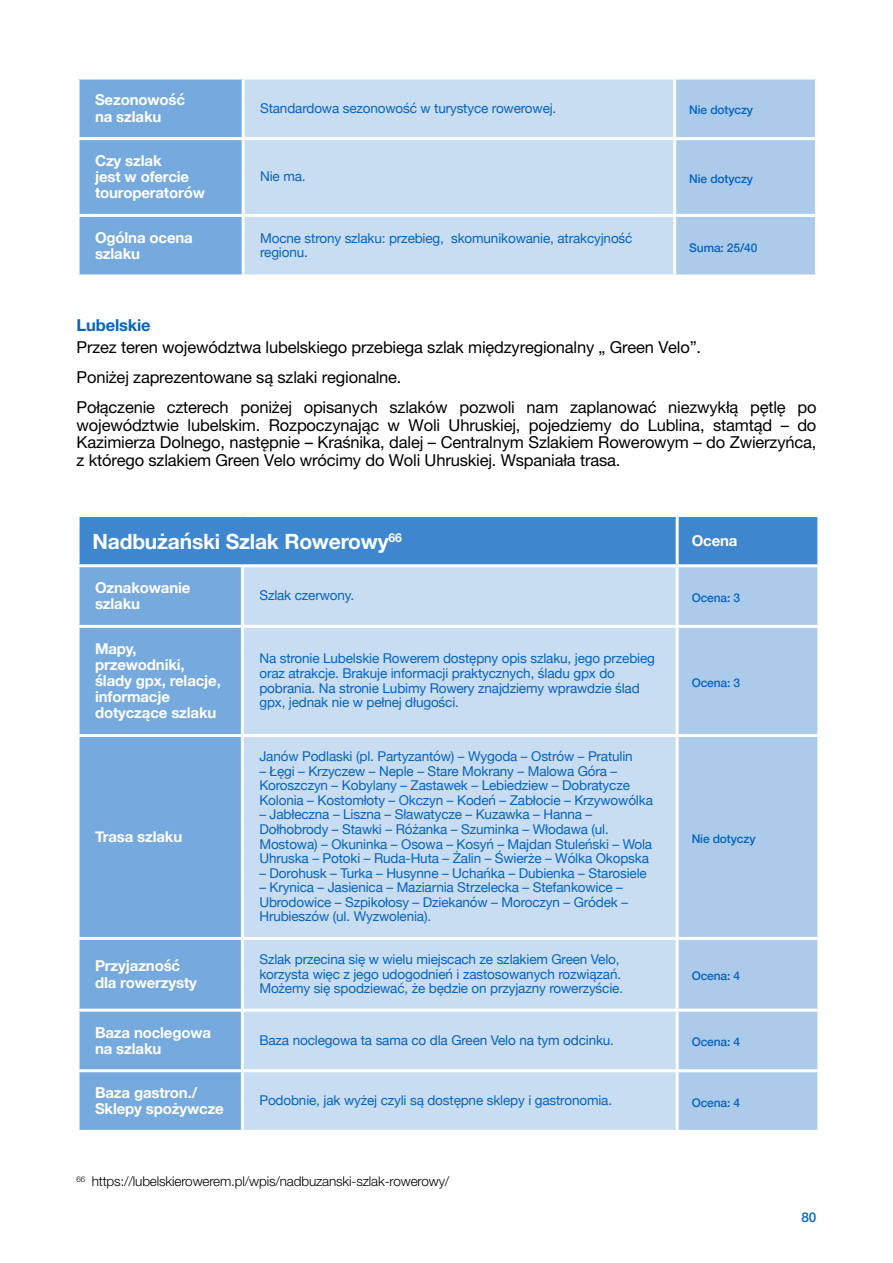
<style>
.page{position:relative;width:893px;height:1263px;background:#fff}
.page>*{position:absolute;margin:0;border:0;box-sizing:border-box;transform-origin:0 0}
.t1{font:700 21px "Helvetica Neue";letter-spacing:-.01em;color:#fff}
.t2{font:16.5px/29.8px "Helvetica Neue LT Pro";letter-spacing:-.01em;color:#000}
.t3{font:700 16.5px "Helvetica Neue LT Pro";letter-spacing:-.01em;color:#0563c1}
.t4{font:700 15px/16.2px "Helvetica Neue";letter-spacing:-.01em;color:#fff}
.t5{font:13.5px/14.5px "Helvetica Neue";letter-spacing:-.01em;color:#0563c1}
.t6{font:300 13.5px "Helvetica Neue LT Pro";letter-spacing:-.01em;color:#000}
.t7{font:500 13.5px "Helvetica Neue LT Pro";color:#0563c1}
.t8{font:500 12px "Helvetica Neue";letter-spacing:-.01em;color:#0563c1}
</style>
<div class="page">
<div style="left:80px;top:80px;width:162px;height:194px;background:#76a9dd"></div>
<div style="left:245px;top:80px;width:428px;height:194px;background:#c8ddf1"></div>
<div style="left:676px;top:80px;width:139px;height:194px;background:#accbeb"></div>
<hr style="left:77px;top:137px;width:166px;height:3px;background:#fff">
<hr style="left:243px;top:137px;width:432px;height:3px;background:#fff">
<hr style="left:675px;top:137px;width:143px;height:3px;background:#fff">
<hr style="left:77px;top:214px;width:166px;height:3px;background:#fff">
<hr style="left:243px;top:214px;width:432px;height:3px;background:#fff">
<hr style="left:675px;top:214px;width:143px;height:3px;background:#fff">
<div style="left:80px;top:517px;width:737px;height:47px;background:#3e87cf"></div>
<div style="left:80px;top:567px;width:161px;height:563px;background:#76a9dd"></div>
<div style="left:244px;top:567px;width:432px;height:563px;background:#c8ddf1"></div>
<div style="left:679px;top:567px;width:138px;height:563px;background:#accbeb"></div>
<hr style="left:676px;top:517px;width:3px;height:47px;background:#fff">
<hr style="left:77px;top:625px;width:165px;height:3px;background:#fff">
<hr style="left:242px;top:625px;width:435px;height:3px;background:#fff">
<hr style="left:677px;top:625px;width:143px;height:3px;background:#fff">
<hr style="left:77px;top:734px;width:165px;height:3px;background:#fff">
<hr style="left:242px;top:734px;width:435px;height:3px;background:#fff">
<hr style="left:677px;top:734px;width:143px;height:3px;background:#fff">
<hr style="left:77px;top:937px;width:165px;height:3px;background:#fff">
<hr style="left:242px;top:937px;width:435px;height:3px;background:#fff">
<hr style="left:677px;top:937px;width:143px;height:3px;background:#fff">
<hr style="left:77px;top:1009px;width:165px;height:3px;background:#fff">
<hr style="left:242px;top:1009px;width:435px;height:3px;background:#fff">
<hr style="left:677px;top:1009px;width:143px;height:3px;background:#fff">
<hr style="left:77px;top:1069px;width:165px;height:3px;background:#fff">
<hr style="left:242px;top:1069px;width:435px;height:3px;background:#fff">
<hr style="left:677px;top:1069px;width:143px;height:3px;background:#fff">
<p class="t4" style="left:95px;top:92px;width:92px">Sezonowość na szlaku</p>
<p class="t5" style="left:260px;top:101px;width:298px">Standardowa sezonowość w turystyce rowerowej.</p>
<p class="t8" style="left:689px;top:100px;width:65px">Nie dotyczy</p>
<p class="t4" style="left:95px;top:153px;width:111px">Czy szlak<br>jest w ofercie touroperatorów</p>
<p class="t5" style="left:260px;top:170px;width:47px">Nie ma.</p>
<p class="t8" style="left:689px;top:169px;width:65px">Nie dotyczy</p>
<p class="t4" style="left:95px;top:230px;width:99px">Ogólna ocena szlaku</p>
<p class="t5" style="left:260px;top:231px;width:374px">Mocne strony szlaku: przebieg, skomunikowanie, atrakcyjność regionu.</p>
<p class="t8" style="left:689px;top:238px;width:70px">Suma: 25/40</p>
<p class="t3" style="left:77px;top:315px;width:76px">Lubelskie</p>
<p class="t2" style="left:77px;top:332px;width:741px">Przez teren województwa lubelskiego przebiega szlak międzyregionalny „ Green Velo”.<br>Poniżej zaprezentowane są szlaki regionalne.<br>Połączenie czterech poniżej opisanych szlaków pozwoli nam zaplanować niezwykłą pętlę po</p>
<p class="t2" style="left:77px;top:416px;width:741px;line-height:17.9px;text-align:justify">województwie lubelskim. Rozpoczynając w Woli Uhruskiej, pojedziemy do Lublina, stamtąd – do Kazimierza Dolnego, następnie – Kraśnika, dalej – Centralnym Szlakiem Rowerowym – do Zwierzyńca, z którego szlakiem Green Velo wrócimy do Woli Uhruskiej. Wspaniała trasa.</p>
<h1 class="t1" style="left:93px;top:525px;width:311px">Nadbużański Szlak Rowerowy<sup>66</sup></h1>
<p class="t4" style="left:692px;top:533px;width:47px">Ocena</p>
<p class="t4" style="left:95px;top:580px;width:97px">Oznakowanie szlaku</p>
<p class="t5" style="left:259px;top:589px;width:96px">Szlak czerwony.</p>
<p class="t8" style="left:692px;top:588px;width:50px">Ocena: 3</p>
<p class="t4" style="left:95px;top:641px;width:127px">Mapy, przewodniki, ślady gpx, relacje, informacje dotyczące szlaku</p>
<p class="t5" style="left:259px;top:652px;width:397px">Na stronie Lubelskie Rowerem dostępny opis szlaku, jego przebieg oraz atrakcje. Brakuje informacji praktycznych, śladu gpx do pobrania. Na stronie Lubimy Rowery znajdziemy wprawdzie ślad gpx, jednak nie w pełnej długości.</p>
<p class="t8" style="left:692px;top:673px;width:50px">Ocena: 3</p>
<p class="t4" style="left:95px;top:829px;width:89px">Trasa szlaku</p>
<p class="t5" style="left:259px;top:750px;width:375px">Janów Podlaski (pl. Partyzantów) – Wygoda – Ostrów – Pratulin</p>
<p class="t5" style="left:259px;top:764px;width:395px">– Łęgi – Krzyczew – Neple – Stare Mokrany – Malowa Góra –<br>Koroszczyn – Kobylany – Zastawek – Lebiedziew – Dobratycze<br>Kolonia – Kostomłoty – Okczyn – Kodeń – Zabłocie – Krzywowólka</p>
<p class="t5" style="left:259px;top:808px;width:394px">– Jabłeczna – Liszna – Sławatycze – Kuzawka – Hanna – Dołhobrody – Stawki – Różanka – Szuminka – Włodawa (ul.<br>Mostowa) – Okuninka – Osowa – Kosyń – Majdan Stuleński – Wola Uhruska – Potoki – Ruda-Huta – Żalin – Świerże – Wólka Okopska</p>
<p class="t5" style="left:259px;top:866px;width:389px">– Dorohusk – Turka – Husynne – Uchańka – Dubienka – Starosiele</p>
<p class="t5" style="left:259px;top:881px;width:370px">– Krynica – Jasienica – Maziarnia Strzelecka – Stefankowice –<br>Ubrodowice – Szpikołosy – Dziekanów – Moroczyn – Gródek –<br>Hrubieszów (ul. Wyzwolenia).</p>
<p class="t4" style="left:95px;top:958px;width:103px">Przyjazność dla rowerzysty</p>
<p class="t5" style="left:259px;top:953px;width:365px">Szlak przecina się w wielu miejscach ze szlakiem Green Velo, korzysta więc z jego udogodnień i zastosowanych rozwiązań.<br>Możemy się spodziewać, że będzie on przyjazny rowerzyście.</p>
<p class="t8" style="left:692px;top:829px;width:65px">Nie dotyczy</p>
<p class="t8" style="left:692px;top:966px;width:50px">Ocena: 4</p>
<p class="t4" style="left:95px;top:1024px;width:118px">Baza noclegowa na szlaku</p>
<p class="t5" style="left:259px;top:1033px;width:356px">Baza noclegowa ta sama co dla Green Velo na tym odcinku.</p>
<p class="t8" style="left:692px;top:1032px;width:50px">Ocena: 4</p>
<p class="t4" style="left:95px;top:1085px;width:130px">Baza gastron./<br>Sklepy spożywcze</p>
<p class="t5" style="left:259px;top:1094px;width:354px">Podobnie, jak wyżej czyli są dostępne sklepy i gastronomia.</p>
<p class="t8" style="left:692px;top:1093px;width:50px">Ocena: 4</p>
<p class="t6" style="left:77px;top:1173px;width:374px"><sup>66</sup> https://lubelskierowerem.pl/wpis/nadbuzanski-szlak-rowerowy/</p>
<p class="t7" style="left:802px;top:1209px;width:16px">80</p>
</div>
